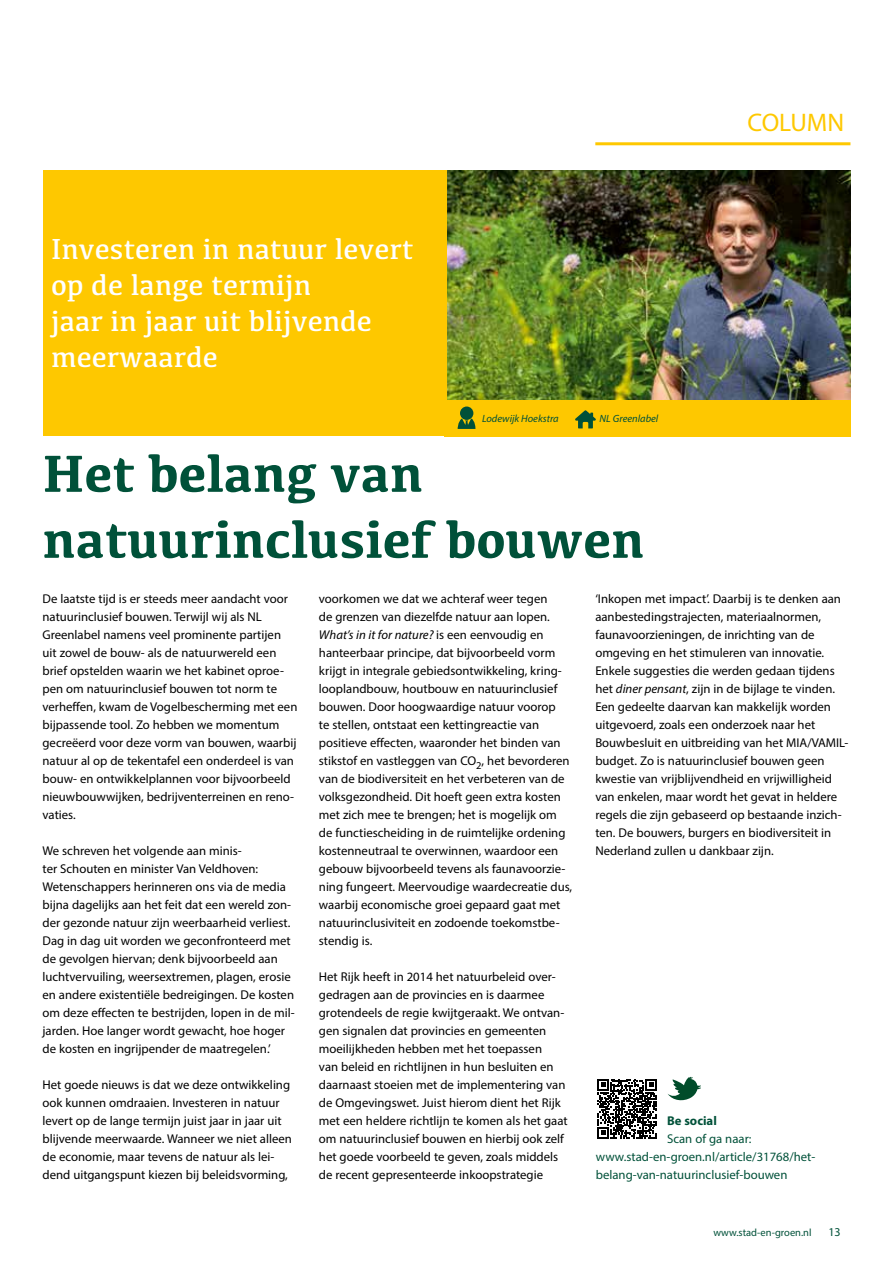
<style>
.page{position:relative;width:893px;height:1263px;background:#fff}
.page>*{position:absolute;margin:0;border:0;box-sizing:border-box;transform-origin:0 0}
.t1{font:700 54px/66px "Kefa";color:#005139}
.t2{font:30px/36px "Kefa";color:#fff}
.t3{font:25.5px "Myriad Pro";color:#fec800}
.t4{font:12.75px/18px "Myriad Pro";color:#000}
.t5{font:12.75px/18px "Myriad Pro";color:#005139}
.t6{font:700 12.75px "Myriad Pro";color:#005139}
.t7{font:12px "Myriad Pro";color:#005139}
.t8{font:italic 10.5px "Myriad Pro";color:#005139}
.t9{font:10.5px "Myriad Pro";color:#005139}
.s1{font-style:italic}
</style>
<div class="page">
<hr style="left:595px;top:142px;width:255px;height:3px;background:#fec800">
<img style="left:446px;top:170px;width:404px;height:230px">
<div style="left:43px;top:170px;width:403px;height:266px;background:#fec800"></div>
<div style="left:444px;top:400px;width:406px;height:36px;background:#fec800"></div>
<svg style="left:458px;top:418px;width:17px;height:11px"></svg>
<div style="left:460px;top:406px;width:13px;height:14px;background:#005139;border-radius:50%"></div>
<svg style="left:575px;top:410px;width:21px;height:18px"></svg>
<svg style="left:597px;top:1079px;width:60px;height:59px"></svg>
<svg style="left:668px;top:1077px;width:32px;height:23px"></svg>
<h2 class="t2" style="left:51px;top:230px;width:364px">Investeren in natuur levert op de lange termijn<br>jaar in jaar uit blijvende meerwaarde</h2>
<p class="t8" style="left:482px;top:412px;width:78px">Lodewijk Hoekstra</p>
<p class="t8" style="left:600px;top:412px;width:60px">NL Greenlabel</p>
<h1 class="t1" style="left:43px;top:438px;width:603px">Het belang van natuurinclusief bouwen</h1>
<h3 class="t3" style="left:747px;top:107px;width:98px">COLUMN</h3>
<p class="t4" style="left:43px;top:590px;width:256px">De laatste tijd is er steeds meer aandacht voor natuurinclusief bouwen. Terwijl wij als NL Greenlabel namens veel prominente partijen uit zowel de bouw- als de natuurwereld een brief opstelden waarin we het kabinet oproe&shy;pen om natuurinclusief bouwen tot norm te verheffen, kwam de Vogelbescherming met een bijpassende tool. Zo hebben we momentum gecreëerd voor deze vorm van bouwen, waarbij natuur al op de tekentafel een onderdeel is van bouw- en ontwikkelplannen voor bijvoorbeeld nieuwbouwwijken, bedrijventerreinen en reno&shy;vaties.</p>
<p class="t4" style="left:43px;top:842px;width:254px">We schreven het volgende aan minis-<br>ter Schouten en minister Van Veldhoven:<br>Wetenschappers herinneren ons via de media bijna dagelijks aan het feit dat een wereld zon&shy;der gezonde natuur zijn weerbaarheid verliest.<br>Dag in dag uit worden we geconfronteerd met de gevolgen hiervan; denk bijvoorbeeld aan luchtvervuiling, weersextremen, plagen, erosie en andere existentiële bedreigingen. De kosten om deze effecten te bestrijden, lopen in de mil&shy;jarden. Hoe langer wordt gewacht, hoe hoger de kosten en ingrijpender de maatregelen.’</p>
<p class="t4" style="left:43px;top:1076px;width:251px">Het goede nieuws is dat we deze ontwikkeling ook kunnen omdraaien. Investeren in natuur levert op de lange termijn juist jaar in jaar uit blijvende meerwaarde. Wanneer we niet alleen de economie, maar tevens de natuur als lei&shy;dend uitgangspunt kiezen bij beleidsvorming,</p>
<p class="t4" style="left:319px;top:590px;width:255px">voorkomen we dat we achteraf weer tegen<br>de grenzen van diezelfde natuur aan lopen.<br><span class="s1">What’s in it for nature?</span> is een eenvoudig en hanteerbaar principe, dat bijvoorbeeld vorm krijgt in integrale gebiedsontwikkeling, kring&shy;looplandbouw, houtbouw en natuurinclusief bouwen. Door hoogwaardige natuur voorop<br>te stellen, ontstaat een kettingreactie van positieve effecten, waaronder het binden van stikstof en vastleggen van CO<sub>2</sub>, het bevorderen van de biodiversiteit en het verbeteren van de volksgezondheid. Dit hoeft geen extra kosten met zich mee te brengen; het is mogelijk om de functiescheiding in de ruimtelijke ordening kostenneutraal te overwinnen, waardoor een gebouw bijvoorbeeld tevens als faunavoorzie&shy;ning fungeert. Meervoudige waardecreatie dus, waarbij economische groei gepaard gaat met natuurinclusiviteit en zodoende toekomstbe&shy;stendig is.</p>
<p class="t4" style="left:319px;top:968px;width:250px">Het Rijk heeft in 2014 het natuurbeleid over&shy;gedragen aan de provincies en is daarmee grotendeels de regie kwijtgeraakt. We ontvan&shy;gen signalen dat provincies en gemeenten moeilijkheden hebben met het toepassen<br>van beleid en richtlijnen in hun besluiten en daarnaast stoeien met de implementering van de Omgevingswet. Juist hierom dient het Rijk met een heldere richtlijn te komen als het gaat om natuurinclusief bouwen en hierbij ook zelf het goede voorbeeld te geven, zoals middels de recent gepresenteerde inkoopstrategie</p>
<p class="t4" style="left:595px;top:590px;width:255px">‘Inkopen met impact’. Daarbij is te denken aan aanbestedingstrajecten, materiaalnormen, faunavoorzieningen, de inrichting van de omgeving en het stimuleren van innovatie.<br>Enkele suggesties die werden gedaan tijdens het <span class="s1">diner pensant</span>, zijn in de bijlage te vinden.<br>Een gedeelte daarvan kan makkelijk worden uitgevoerd, zoals een onderzoek naar het Bouwbesluit en uitbreiding van het MIA/VAMIL&shy;budget. Zo is natuurinclusief bouwen geen kwestie van vrijblijvendheid en vrijwilligheid van enkelen, maar wordt het gevat in heldere regels die zijn gebaseerd op bestaande inzich&shy;ten. De bouwers, burgers en biodiversiteit in Nederland zullen u dankbaar zijn.</p>
<p class="t6" style="left:667px;top:1112px;width:51px">Be social</p>
<p class="t5" style="left:596px;top:1130px;width:221px;text-indent:71px">Scan of ga naar: www.stad-en-groen.nl/article/31768/het&shy;belang-van-natuurinclusief-bouwen</p>
<p class="t9" style="left:713px;top:1226px;width:100px">www.stad-en-groen.nl</p>
<p class="t7" style="left:828px;top:1224px;width:14px">13</p>
</div>
